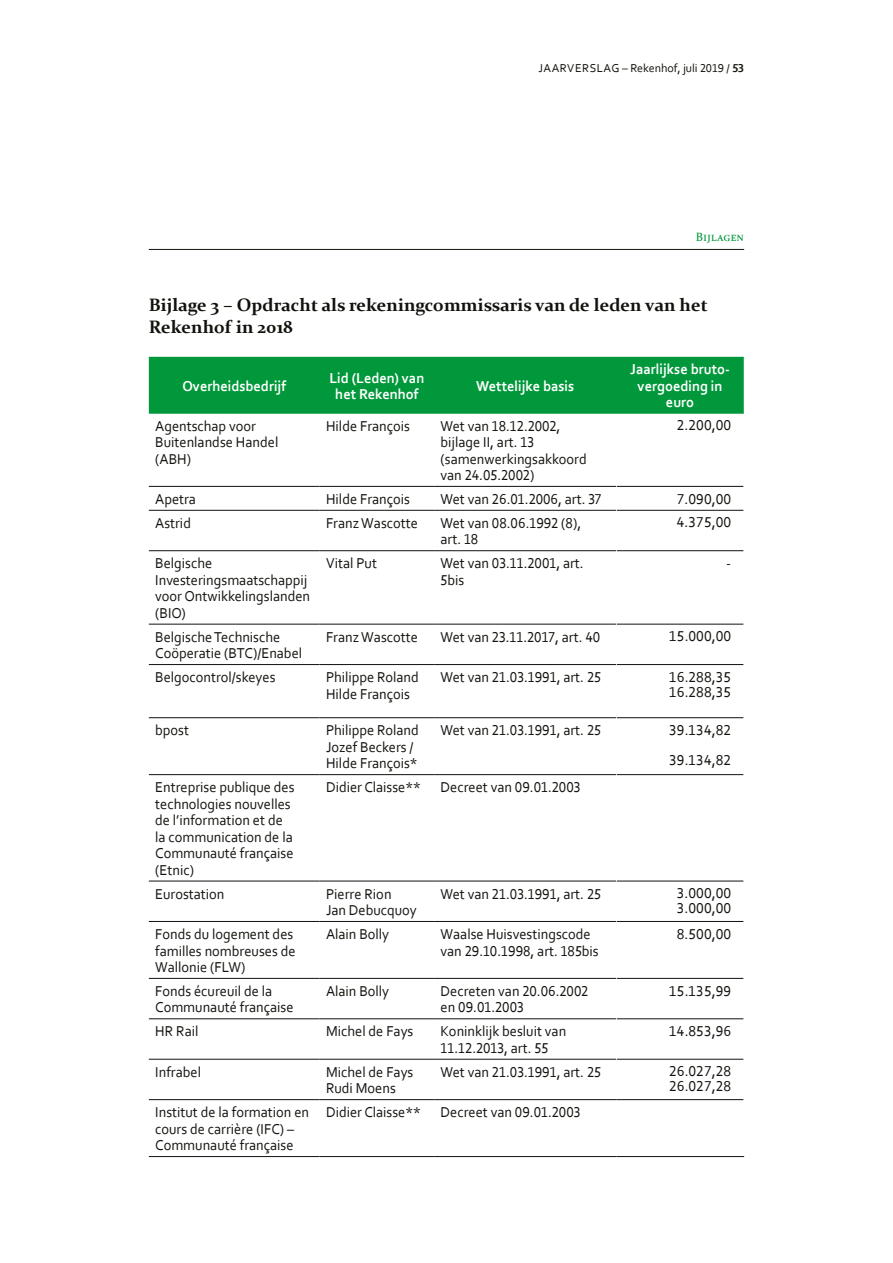
<style>
.page{position:relative;width:893px;height:1263px;background:#fff}
.page>*{position:absolute;margin:0;border:0;box-sizing:border-box;transform-origin:0 0}
.heading_1{font:700 18px/21.6px "Constantia";color:#12120d}
.AP_tabel_tekst_body{font:15px/16.5px "Corbel";color:#12120d;scale:.96 1}
.JV_tabel_cijfers{font:15px/15px "Corbel";color:#12120d}
.AP_tabel_titelkolom{font:700 15px/16.5px "Corbel";color:#fff;text-align:center;scale:.96 1}
.t1{font:12px "Corbel";color:#12120d}
.t2{font:12px "Constantia";color:#00983a}
.s1{font-weight:700}
</style>
<div class="page">
<hr style="left:149px;top:249px;width:595px;height:1px;background:#12120d">
<div style="left:149px;top:357px;width:595px;height:57px;background:#00983a"></div>
<hr style="left:617px;top:486px;width:126px;height:1px;background:#12120d">
<hr style="left:617px;top:510px;width:126px;height:1px;background:#12120d">
<hr style="left:617px;top:550px;width:126px;height:1px;background:#12120d">
<hr style="left:617px;top:624px;width:126px;height:1px;background:#12120d">
<hr style="left:617px;top:664px;width:126px;height:1px;background:#12120d">
<hr style="left:617px;top:717px;width:126px;height:1px;background:#12120d">
<hr style="left:617px;top:774px;width:126px;height:1px;background:#12120d">
<hr style="left:617px;top:881px;width:126px;height:1px;background:#12120d">
<hr style="left:617px;top:921px;width:126px;height:1px;background:#12120d">
<hr style="left:617px;top:978px;width:126px;height:1px;background:#12120d">
<hr style="left:617px;top:1018px;width:126px;height:1px;background:#12120d">
<hr style="left:617px;top:1059px;width:126px;height:1px;background:#12120d">
<hr style="left:616px;top:1156px;width:128px;height:1px;background:#12120d">
<hr style="left:149px;top:486px;width:171px;height:1px;background:#12120d">
<hr style="left:320px;top:486px;width:114px;height:1px;background:#12120d">
<hr style="left:434px;top:486px;width:182px;height:1px;background:#12120d">
<hr style="left:149px;top:510px;width:171px;height:1px;background:#12120d">
<hr style="left:320px;top:510px;width:114px;height:1px;background:#12120d">
<hr style="left:434px;top:510px;width:182px;height:1px;background:#12120d">
<hr style="left:149px;top:550px;width:171px;height:1px;background:#12120d">
<hr style="left:320px;top:550px;width:114px;height:1px;background:#12120d">
<hr style="left:434px;top:550px;width:182px;height:1px;background:#12120d">
<hr style="left:149px;top:624px;width:171px;height:1px;background:#12120d">
<hr style="left:320px;top:624px;width:114px;height:1px;background:#12120d">
<hr style="left:434px;top:624px;width:182px;height:1px;background:#12120d">
<hr style="left:149px;top:664px;width:171px;height:1px;background:#12120d">
<hr style="left:320px;top:664px;width:114px;height:1px;background:#12120d">
<hr style="left:434px;top:664px;width:182px;height:1px;background:#12120d">
<hr style="left:149px;top:717px;width:171px;height:1px;background:#12120d">
<hr style="left:320px;top:717px;width:114px;height:1px;background:#12120d">
<hr style="left:434px;top:717px;width:182px;height:1px;background:#12120d">
<hr style="left:149px;top:774px;width:171px;height:1px;background:#12120d">
<hr style="left:320px;top:774px;width:114px;height:1px;background:#12120d">
<hr style="left:434px;top:774px;width:182px;height:1px;background:#12120d">
<hr style="left:149px;top:881px;width:171px;height:1px;background:#12120d">
<hr style="left:320px;top:881px;width:114px;height:1px;background:#12120d">
<hr style="left:434px;top:881px;width:182px;height:1px;background:#12120d">
<hr style="left:149px;top:921px;width:171px;height:1px;background:#12120d">
<hr style="left:320px;top:921px;width:114px;height:1px;background:#12120d">
<hr style="left:434px;top:921px;width:182px;height:1px;background:#12120d">
<hr style="left:149px;top:978px;width:171px;height:1px;background:#12120d">
<hr style="left:320px;top:978px;width:114px;height:1px;background:#12120d">
<hr style="left:434px;top:978px;width:182px;height:1px;background:#12120d">
<hr style="left:149px;top:1018px;width:171px;height:1px;background:#12120d">
<hr style="left:320px;top:1018px;width:114px;height:1px;background:#12120d">
<hr style="left:434px;top:1018px;width:182px;height:1px;background:#12120d">
<hr style="left:149px;top:1059px;width:171px;height:1px;background:#12120d">
<hr style="left:320px;top:1059px;width:114px;height:1px;background:#12120d">
<hr style="left:434px;top:1059px;width:182px;height:1px;background:#12120d">
<hr style="left:149px;top:1099px;width:171px;height:1px;background:#12120d">
<hr style="left:320px;top:1099px;width:114px;height:1px;background:#12120d">
<hr style="left:149px;top:1156px;width:171px;height:1px;background:#12120d">
<hr style="left:320px;top:1156px;width:114px;height:1px;background:#12120d">
<hr style="left:434px;top:1156px;width:182px;height:1px;background:#12120d">
<hr style="left:434px;top:1099px;width:182px;height:1px;background:#12120d">
<hr style="left:616px;top:1099px;width:127px;height:1px;background:#12120d">
<p class="t1" style="left:539px;top:61px;width:207px">JAARVERSLAG – Rekenhof, juli 2019 / <span class="s1">53</span></p>
<p class="t2" style="left:696px;top:228px;width:50px">Bijlagen</p>
<p class="heading_1" style="left:149px;top:293px;width:560px">Bijlage 3 – Opdracht als rekeningcommissaris van de leden van het<br>Rekenhof in 2018</p>
<p class="AP_tabel_titelkolom" style="left:182px;top:377px;width:110px">Overheidsbedrijf</p>
<p class="AP_tabel_titelkolom" style="left:329px;top:369px;width:100px">Lid (Leden) van het Rekenhof</p>
<p class="AP_tabel_titelkolom" style="left:476px;top:377px;width:104px">Wettelijke basis</p>
<p class="AP_tabel_titelkolom" style="left:630px;top:361px;width:105px">Jaarlijkse bruto&shy;vergoeding in euro</p>
<p class="AP_tabel_tekst_body" style="left:155px;top:417px;width:130px">Agentschap voor<br>Buitenlandse Handel (ABH)</p>
<p class="AP_tabel_tekst_body" style="left:326px;top:417px;width:89px">Hilde François</p>
<p class="AP_tabel_tekst_body" style="left:441px;top:417px;width:154px">Wet van 18.12.2002, bijlage II, art. 13 (samenwerkingsakkoord van 24.05.2002)</p>
<p class="JV_tabel_cijfers" style="left:677px;top:417px;width:56px">2.200,00</p>
<p class="AP_tabel_tekst_body" style="left:155px;top:490px;width:44px">Apetra</p>
<p class="AP_tabel_tekst_body" style="left:326px;top:490px;width:89px">Hilde François</p>
<p class="AP_tabel_tekst_body" style="left:441px;top:490px;width:169px">Wet van 26.01.2006, art. 37</p>
<p class="JV_tabel_cijfers" style="left:677px;top:491px;width:56px">7.090,00</p>
<p class="AP_tabel_tekst_body" style="left:155px;top:514px;width:39px">Astrid</p>
<p class="AP_tabel_tekst_body" style="left:326px;top:514px;width:97px">Franz Wascotte</p>
<p class="AP_tabel_tekst_body" style="left:441px;top:514px;width:148px">Wet van 08.06.1992 (8), art. 18</p>
<p class="JV_tabel_cijfers" style="left:677px;top:515px;width:56px">4.375,00</p>
<p class="AP_tabel_tekst_body" style="left:155px;top:555px;width:163px">Belgische<br>Investeringsmaatschappij voor Ontwikkelingslanden (BIO)</p>
<p class="AP_tabel_tekst_body" style="left:326px;top:555px;width:55px">Vital Put</p>
<p class="AP_tabel_tekst_body" style="left:441px;top:555px;width:151px">Wet van 03.11.2001, art.<br>5bis</p>
<p class="JV_tabel_cijfers" style="left:726px;top:555px;width:6px">-</p>
<p class="AP_tabel_tekst_body" style="left:155px;top:628px;width:155px">Belgische Technische<br>Coöperatie (BTC)/Enabel</p>
<p class="AP_tabel_tekst_body" style="left:326px;top:628px;width:97px">Franz Wascotte</p>
<p class="AP_tabel_tekst_body" style="left:441px;top:628px;width:168px">Wet van 23.11.2017, art. 40</p>
<p class="JV_tabel_cijfers" style="left:669px;top:628px;width:63px">15.000,00</p>
<p class="AP_tabel_tekst_body" style="left:155px;top:668px;width:127px">Belgocontrol/skeyes</p>
<p class="AP_tabel_tekst_body" style="left:326px;top:668px;width:98px">Philippe Roland</p>
<p class="AP_tabel_tekst_body" style="left:326px;top:685px;width:89px">Hilde François</p>
<p class="AP_tabel_tekst_body" style="left:441px;top:668px;width:169px">Wet van 21.03.1991, art. 25</p>
<p class="JV_tabel_cijfers" style="left:669px;top:669px;width:63px">16.288,35</p>
<p class="JV_tabel_cijfers" style="left:669px;top:684px;width:63px">16.288,35</p>
<p class="AP_tabel_tekst_body" style="left:155px;top:722px;width:37px">bpost</p>
<p class="AP_tabel_tekst_body" style="left:326px;top:722px;width:98px">Philippe Roland</p>
<p class="AP_tabel_tekst_body" style="left:326px;top:738px;width:93px">Jozef Beckers /</p>
<p class="AP_tabel_tekst_body" style="left:326px;top:755px;width:97px">Hilde François*</p>
<p class="AP_tabel_tekst_body" style="left:441px;top:722px;width:169px">Wet van 21.03.1991, art. 25</p>
<p class="JV_tabel_cijfers" style="left:669px;top:722px;width:63px">39.134,82</p>
<p class="JV_tabel_cijfers" style="left:669px;top:752px;width:63px">39.134,82</p>
<p class="AP_tabel_tekst_body" style="left:155px;top:778px;width:147px">Entreprise publique des technologies nouvelles de l’information et de la communication de la<br>Communauté française (Etnic)</p>
<p class="AP_tabel_tekst_body" style="left:326px;top:778px;width:100px">Didier Claisse**</p>
<p class="AP_tabel_tekst_body" style="left:441px;top:778px;width:147px">Decreet van 09.01.2003</p>
<p class="AP_tabel_tekst_body" style="left:155px;top:885px;width:74px">Eurostation</p>
<p class="AP_tabel_tekst_body" style="left:326px;top:885px;width:70px">Pierre Rion</p>
<p class="AP_tabel_tekst_body" style="left:326px;top:901px;width:96px">Jan Debucquoy</p>
<p class="AP_tabel_tekst_body" style="left:441px;top:885px;width:169px">Wet van 21.03.1991, art. 25</p>
<p class="JV_tabel_cijfers" style="left:677px;top:885px;width:56px">3.000,00</p>
<p class="JV_tabel_cijfers" style="left:677px;top:900px;width:56px">3.000,00</p>
<p class="AP_tabel_tekst_body" style="left:155px;top:925px;width:148px">Fonds du logement des familles nombreuses de<br>Wallonie (FLW)</p>
<p class="AP_tabel_tekst_body" style="left:326px;top:925px;width:67px">Alain Bolly</p>
<p class="AP_tabel_tekst_body" style="left:441px;top:925px;width:166px">Waalse Huisvestingscode van 29.10.1998, art. 185bis</p>
<p class="JV_tabel_cijfers" style="left:677px;top:926px;width:56px">8.500,00</p>
<p class="AP_tabel_tekst_body" style="left:155px;top:982px;width:146px">Fonds écureuil de la<br>Communauté française</p>
<p class="AP_tabel_tekst_body" style="left:326px;top:982px;width:67px">Alain Bolly</p>
<p class="AP_tabel_tekst_body" style="left:441px;top:982px;width:155px">Decreten van 20.06.2002 en 09.01.2003</p>
<p class="JV_tabel_cijfers" style="left:669px;top:983px;width:63px">15.135,99</p>
<p class="AP_tabel_tekst_body" style="left:155px;top:1023px;width:47px">HR Rail</p>
<p class="AP_tabel_tekst_body" style="left:326px;top:1023px;width:92px">Michel de Fays</p>
<p class="AP_tabel_tekst_body" style="left:441px;top:1023px;width:132px">Koninklijk besluit van<br>11.12.2013, art. 55</p>
<p class="JV_tabel_cijfers" style="left:669px;top:1023px;width:63px">14.853,96</p>
<p class="AP_tabel_tekst_body" style="left:155px;top:1063px;width:49px">Infrabel</p>
<p class="AP_tabel_tekst_body" style="left:326px;top:1063px;width:92px">Michel de Fays</p>
<p class="AP_tabel_tekst_body" style="left:326px;top:1080px;width:74px">Rudi Moens</p>
<p class="AP_tabel_tekst_body" style="left:441px;top:1063px;width:169px">Wet van 21.03.1991, art. 25</p>
<p class="JV_tabel_cijfers" style="left:669px;top:1063px;width:63px">26.027,28<br>26.027,28</p>
<p class="AP_tabel_tekst_body" style="left:155px;top:1103px;width:162px">Institut de la formation en cours de carrière (IFC) –<br>Communauté française</p>
<p class="AP_tabel_tekst_body" style="left:326px;top:1103px;width:100px">Didier Claisse**</p>
<p class="AP_tabel_tekst_body" style="left:441px;top:1103px;width:147px">Decreet van 09.01.2003</p>
</div>
